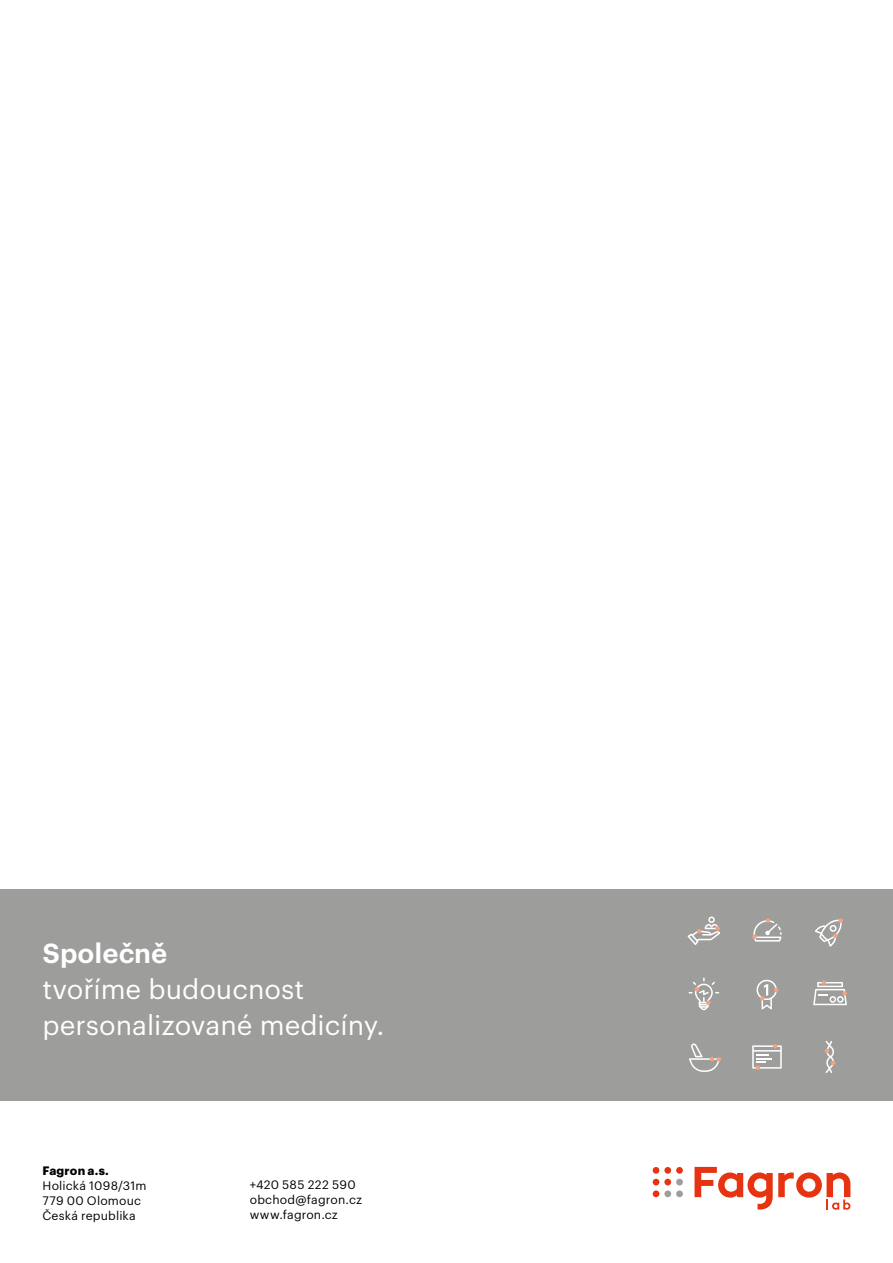
<style>
.page{position:relative;width:893px;height:1263px;background:#fff}
.page>*{position:absolute;margin:0;border:0;box-sizing:border-box;transform-origin:0 0}
.t1{font:27px/36px "Graphik LCG";color:#fff}
.t2{font:600 27px "Graphik LCG";color:#fff}
.t3{font:12px/15px "Graphik LCG";letter-spacing:.015em;color:#000}
.t4{font:700 12px "Graphik LCG";letter-spacing:.015em;color:#000}
</style>
<div class="page">
<div style="left:0;top:889px;width:893px;height:211px;background:#9d9d9c"></div>
<svg style="left:756px;top:980px;width:22px;height:29px"></svg>
<svg style="left:689px;top:977px;width:30px;height:33px"></svg>
<svg style="left:752px;top:918px;width:30px;height:23px"></svg>
<svg style="left:688px;top:916px;width:32px;height:29px"></svg>
<svg style="left:815px;top:918px;width:28px;height:28px"></svg>
<svg style="left:825px;top:1041px;width:10px;height:32px"></svg>
<svg style="left:752px;top:1044px;width:30px;height:26px"></svg>
<svg style="left:689px;top:1043px;width:32px;height:29px"></svg>
<svg style="left:813px;top:980px;width:34px;height:25px"></svg>
<div style="left:676px;top:1190px;width:7px;height:7px;background:#9d9d9c;border-radius:50%"></div>
<div style="left:653px;top:1190px;width:6px;height:7px;background:#e63312;border-radius:50%"></div>
<div style="left:664px;top:1190px;width:7px;height:7px;background:#9d9d9c;border-radius:50%"></div>
<div style="left:676px;top:1167px;width:7px;height:7px;background:#e63312;border-radius:50%"></div>
<div style="left:653px;top:1167px;width:6px;height:7px;background:#e63312;border-radius:50%"></div>
<div style="left:664px;top:1167px;width:7px;height:7px;background:#e63312;border-radius:50%"></div>
<div style="left:676px;top:1179px;width:7px;height:6px;background:#9d9d9c;border-radius:50%"></div>
<svg style="left:653px;top:1179px;width:6px;height:6px"></svg>
<div style="left:664px;top:1179px;width:7px;height:6px;background:#e63312;border-radius:50%"></div>
<svg style="left:694px;top:1167px;width:156px;height:43px"></svg>
<h1 class="t2" style="left:43px;top:932px;width:126px">Společně</h1>
<h1 class="t1" style="left:43px;top:968px;width:343px">tvoříme budoucnost personalizované medicíny.</h1>
<p class="t4" style="left:43px;top:1161px;width:68px">Fagron a.s.</p>
<p class="t3" style="left:43px;top:1176px;width:106px">Holická 1098/31m<br>779 00 Olomouc<br>Česká republika</p>
<p class="t3" style="left:250px;top:1176px;width:114px">+420 585 222 590 obchod@fagron.cz www.fagron.cz</p>
</div>
